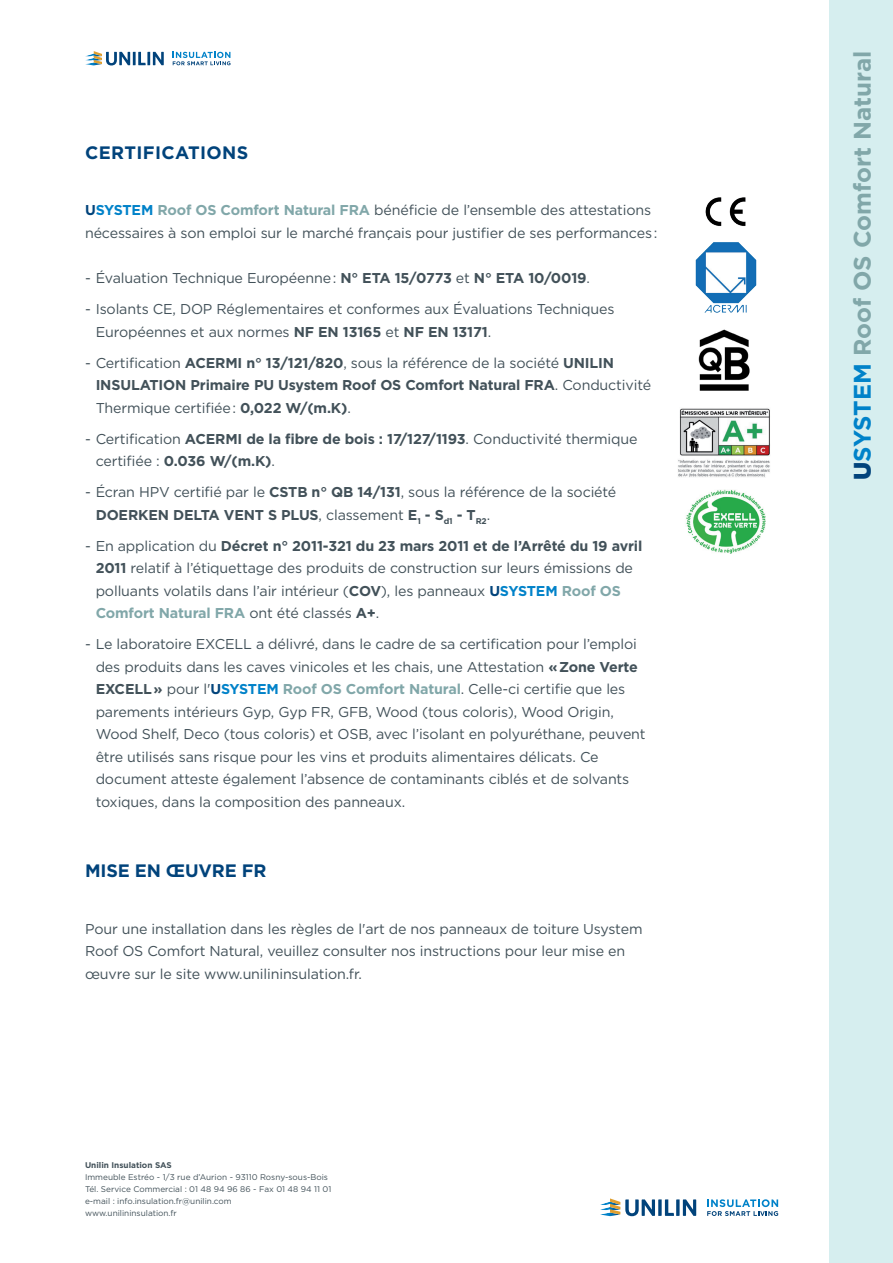
<style>
.page{position:relative;width:893px;height:1263px;background:#fff}
.page>*{position:absolute;margin:0;border:0;box-sizing:border-box;transform-origin:0 0}
.t1{font:700 24px "Gotham";color:#81a7a9}
.TITEL{font:700 18px "Gotham";letter-spacing:.02em;color:#01437b}
.TITEL-2{font:700 18px "Gotham";letter-spacing:-.01em;color:#01437b}
.TITEL-3{font:14.25px/22.5px "Gotham";letter-spacing:-.01em;color:#425159}
.TITEL-4{font:700 14.25px/22.5px "Gotham";letter-spacing:-.01em;color:#425159}
.t2{font:8.25px/12px "Gotham";color:#425159}
.t3{font:700 8.25px "Gotham";color:#425159}
.s1{font-weight:700;color:#01437b}
.s2{font-weight:700;color:#0082c9}
.s3{font-weight:700;color:#81a7a9}
.s4{font-weight:700}
.s5{font-weight:400}
.s6{font-weight:900;color:#01437b}
.s7{color:#0082c9}
</style>
<div class="page">
<div style="left:829px;top:0;width:64px;height:1263px;background:#d6eeef"></div>
<svg style="left:600px;top:1198px;width:96px;height:18px"></svg>
<svg style="left:707px;top:1199px;width:71px;height:17px"></svg>
<svg style="left:85px;top:51px;width:79px;height:14px"></svg>
<svg style="left:173px;top:52px;width:57px;height:13px"></svg>
<img style="left:705px;top:197px;width:41px;height:29px">
<img style="left:695px;top:242px;width:62px;height:71px">
<img style="left:698px;top:329px;width:52px;height:62px">
<img style="left:678px;top:408px;width:92px;height:70px">
<img style="left:686px;top:490px;width:80px;height:64px">
<p class="TITEL" style="left:85px;top:141px;width:165px">CERTIFICATIONS</p>
<p class="TITEL-3" style="left:85px;top:199px;width:574px"><span class="s1">U</span><span class="s2">SYSTEM</span> <span class="s3">Roof OS Comfort Natural FRA</span> bénéficie de l’ensemble des attestations nécessaires à son emploi sur le marché français pour justifier de ses performances :</p>
<p class="TITEL-3" style="left:85px;top:266px;width:506px">- Évaluation Technique Européenne : <span class="s4">N° ETA 15/0773</span> et <span class="s4">N° ETA 10/0019</span>.</p>
<p class="TITEL-3" style="left:96px;top:297px;width:520px;text-indent:-11px">- Isolants CE, DOP Réglementaires et conformes aux Évaluations Techniques<br>Européennes et aux normes <span class="s4">NF EN 13165</span> et <span class="s4">NF EN 13171</span>.</p>
<p class="TITEL-4" style="left:96px;top:351px;width:557px;text-indent:-11px"><span class="s5">- Certification</span> ACERMI n° 13/121/820<span class="s5">, sous la référence de la société</span> UNILIN<br>INSULATION Primaire PU Usystem Roof OS Comfort Natural FRA<span class="s5">. Conductivité<br>Thermique certifiée :</span> 0,022 W/(m.K)<span class="s5">.</span></p>
<p class="TITEL-3" style="left:96px;top:427px;width:543px;text-indent:-11px">- Certification <span class="s4">ACERMI de la fibre de bois : 17/127/1193</span>. Conductivité thermique certifiée : <span class="s4">0.036 W/(m.K)</span>.</p>
<p class="TITEL-3" style="left:96px;top:480px;width:522px;text-indent:-11px">- Écran HPV certifié par le <span class="s4">CSTB n° QB 14/131</span>, sous la référence de la société<br><span class="s4">DOERKEN DELTA VENT S PLUS</span>, classement <span class="s4">E</span><sub>1</sub> <span class="s4">- S</span><sub>d1</sub> <span class="s4">- T</span><sub>R2</sub>.</p>
<p class="TITEL-3" style="left:96px;top:534px;width:548px;text-indent:-11px">- En application du <span class="s4">Décret n° 2011-321 du 23 mars 2011 et de l’Arrêté du 19 avril 2011</span> relatif à l’étiquettage des produits de construction sur leurs émissions de polluants volatils dans l’air intérieur (<span class="s4">COV</span>), les panneaux <span class="s1">U</span><span class="s2">SYSTEM</span> <span class="s3">Roof OS Comfort Natural FRA</span> ont été classés <span class="s4">A+</span>.</p>
<p class="TITEL-3" style="left:96px;top:632px;width:551px;text-indent:-11px">- Le laboratoire EXCELL a délivré, dans le cadre de sa certification pour l’emploi des produits dans les caves vinicoles et les chais, une Attestation <span class="s4">« Zone Verte EXCELL »</span> pour l'<span class="s1">U</span><span class="s2">SYSTEM</span> <span class="s3">Roof OS Comfort Natural</span>. Celle-ci certifie que les parements intérieurs Gyp, Gyp FR, GFB, Wood (tous coloris), Wood Origin, Wood Shelf, Deco (tous coloris) et OSB, avec l’isolant en polyuréthane, peuvent être utilisés sans risque pour les vins et produits alimentaires délicats. Ce document atteste également l’absence de contaminants ciblés et de solvants toxiques, dans la composition des panneaux.</p>
<p class="TITEL-2" style="left:85px;top:859px;width:183px">MISE EN ŒUVRE FR</p>
<p class="TITEL-3" style="left:85px;top:917px;width:559px">Pour une installation dans les règles de l'art de nos panneaux de toiture Usystem<br>Roof OS Comfort Natural, veuillez consulter nos instructions pour leur mise en œuvre sur le site www.unilininsulation.fr.</p>
<p class="t3" style="left:85px;top:1160px;width:88px">Unilin Insulation SAS</p>
<p class="t2" style="left:85px;top:1171px;width:248px">Immeuble Estréo - 1/3 rue d’Aurion - 93110 Rosny-sous-Bois<br>Tél. Service Commercial : 01 48 94 96 86 - Fax 01 48 94 11 01</p>
<p class="t2" style="left:85px;top:1195px;width:148px">e-mail : info.insulation.fr@unilin.com</p>
<p class="t2" style="left:85px;top:1207px;width:93px">www.unilininsulation.fr</p>
<p class="t1" style="left:846px;top:480px;width:431px;rotate:-90deg"><span class="s6">U</span><span class="s7">SYSTEM</span> Roof OS Comfort Natural</p>
</div>
